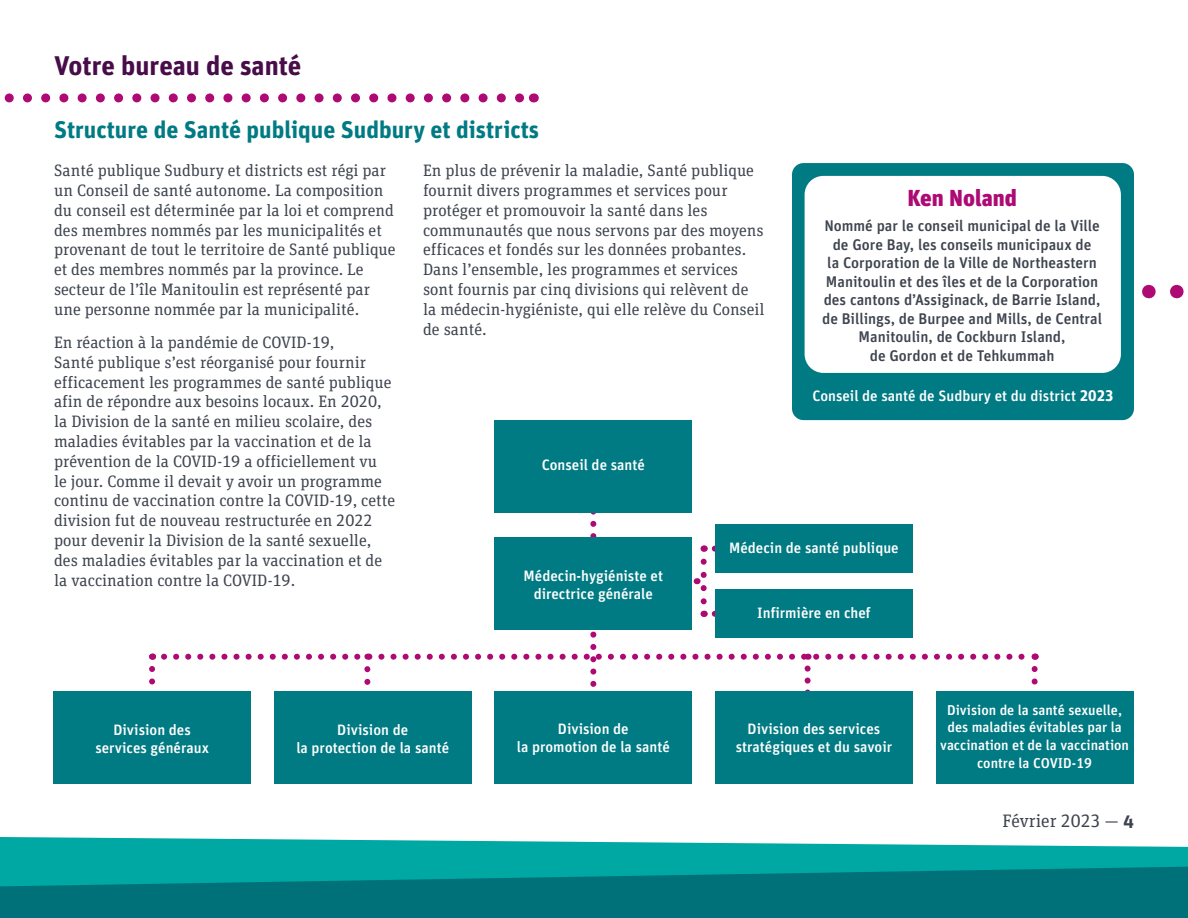
<style>
.page{position:relative;width:1188px;height:918px;background:#fff}
.page>*{position:absolute;margin:0;border:0;box-sizing:border-box;transform-origin:0 0}
.Heading_6{font:700 27px "Unit Pro";color:#480c49}
.Heading_4{font:700 24px "Unit Pro";color:#007a83}
.t1{font:900 23.1px "Unit Pro";color:#ad0a74}
.t2{font:18px "Unit Slab Pro";color:#3e444f}
.Paragraph_2{font:16.5px/19.8px "Unit Slab Pro";color:#3e444f}
.t3{font:500 15.45px/18.5px "Unit Pro";color:#3e444f;text-align:center}
.t4{font:500 15px/18px "Unit Pro";color:#fff;text-align:center}
.t5{font:500 14.25px/17.4px "Unit Pro";color:#fff;text-align:center}
.s1{font-weight:700;font-size:15.45px}
.s2{font-family:"Unit Pro";font-weight:700}
</style>
<div class="page">
<svg style="left:1142px;top:285px;width:42px;height:13px"></svg>
<div style="left:792px;top:163px;width:342px;height:257px;background:#007a83;border-radius:12px"></div>
<div style="left:805px;top:176px;width:316px;height:197px;background:#fff;border-radius:19px"></div>
<svg style="left:149px;top:669px;width:6px;height:16px"></svg>
<svg style="left:164px;top:513px;width:874px;height:178px"></svg>
<div style="left:494px;top:420px;width:198px;height:93px;background:#007a83"></div>
<div style="left:494px;top:538px;width:198px;height:92px;background:#007a83"></div>
<div style="left:715px;top:524px;width:198px;height:49px;background:#007a83"></div>
<div style="left:494px;top:691px;width:198px;height:93px;background:#007a83"></div>
<div style="left:715px;top:691px;width:198px;height:93px;background:#007a83"></div>
<div style="left:274px;top:691px;width:198px;height:93px;background:#007a83"></div>
<div style="left:936px;top:691px;width:197px;height:93px;background:#007a83"></div>
<div style="left:53px;top:691px;width:198px;height:93px;background:#007a83"></div>
<div style="left:715px;top:589px;width:198px;height:49px;background:#007a83"></div>
<svg style="left:9px;top:93px;width:515px;height:9px"></svg>
<svg style="left:0;top:837px;width:1188px;height:30px;background:#29b6b2"></svg>
<svg style="left:0;top:867px;width:1188px;height:51px;background:#007b80"></svg>
<p class="Heading_6" style="left:54px;top:46px;width:249px">Votre bureau de santé</p>
<p class="Heading_4" style="left:54px;top:112px;width:487px">Structure de Santé publique Sudbury et districts</p>
<p class="Paragraph_2" style="left:54px;top:160px;width:343px">Santé publique Sudbury et districts est régi par un Conseil de santé autonome. La composition du conseil est déterminée par la loi et comprend des membres nommés par les municipalités et provenant de tout le territoire de Santé publique et des membres nommés par la province. Le secteur de l’île Manitoulin est représenté par une personne nommée par la municipalité.</p>
<p class="Paragraph_2" style="left:54px;top:332px;width:343px">En réaction à la pandémie de COVID-19,<br>Santé publique s’est réorganisé pour fournir efficacement les programmes de santé publique afin de répondre aux besoins locaux. En 2020, la Division de la santé en milieu scolaire, des maladies évitables par la vaccination et de la prévention de la COVID-19 a officiellement vu<br>le jour. Comme il devait y avoir un programme continu de vaccination contre la COVID-19, cette division fut de nouveau restructurée en 2022 pour devenir la Division de la santé sexuelle, des maladies évitables par la vaccination et de la vaccination contre la COVID-19.</p>
<p class="Paragraph_2" style="left:423px;top:160px;width:343px">En plus de prévenir la maladie, Santé publique fournit divers programmes et services pour protéger et promouvoir la santé dans les communautés que nous servons par des moyens efficaces et fondés sur les données probantes.<br>Dans l’ensemble, les programmes et services sont fournis par cinq divisions qui relèvent de la médecin-hygiéniste, qui elle relève du Conseil de santé.</p>
<p class="t1" style="left:907px;top:181px;width:111px">Ken Noland</p>
<p class="t3" style="left:822px;top:216px;width:281px">Nommé par le conseil municipal de la Ville de Gore Bay, les conseils municipaux de<br>la Corporation de la Ville de Northeastern Manitoulin et des îles et de la Corporation des cantons d’Assiginack, de Barrie Island, de Billings, de Burpee and Mills, de Central Manitoulin, de Cockburn Island,<br>de Gordon et de Tehkummah</p>
<p class="t4" style="left:812px;top:386px;width:303px">Conseil de santé de Sudbury et du district <span class="s1">2023</span></p>
<p class="t4" style="left:542px;top:455px;width:105px">Conseil de santé</p>
<p class="t4" style="left:729px;top:538px;width:171px">Médecin de santé publique</p>
<p class="t4" style="left:524px;top:566px;width:141px">Médecin-hygiéniste et directrice générale</p>
<p class="t4" style="left:757px;top:603px;width:115px">Infirmière en chef</p>
<p class="t4" style="left:95px;top:720px;width:115px">Division des services généraux</p>
<p class="t4" style="left:296px;top:720px;width:154px">Division de<br>la protection de la santé</p>
<p class="t4" style="left:517px;top:719px;width:154px">Division de<br>la promotion de la santé</p>
<p class="t4" style="left:736px;top:719px;width:158px">Division des services stratégiques et du savoir</p>
<p class="t5" style="left:940px;top:701px;width:190px">Division de la santé sexuelle, des maladies évitables par la vaccination et de la vaccination contre la COVID-19</p>
<p class="t2" style="left:1003px;top:809px;width:133px">Février 2023 — <span class="s2">4</span></p>
</div>
